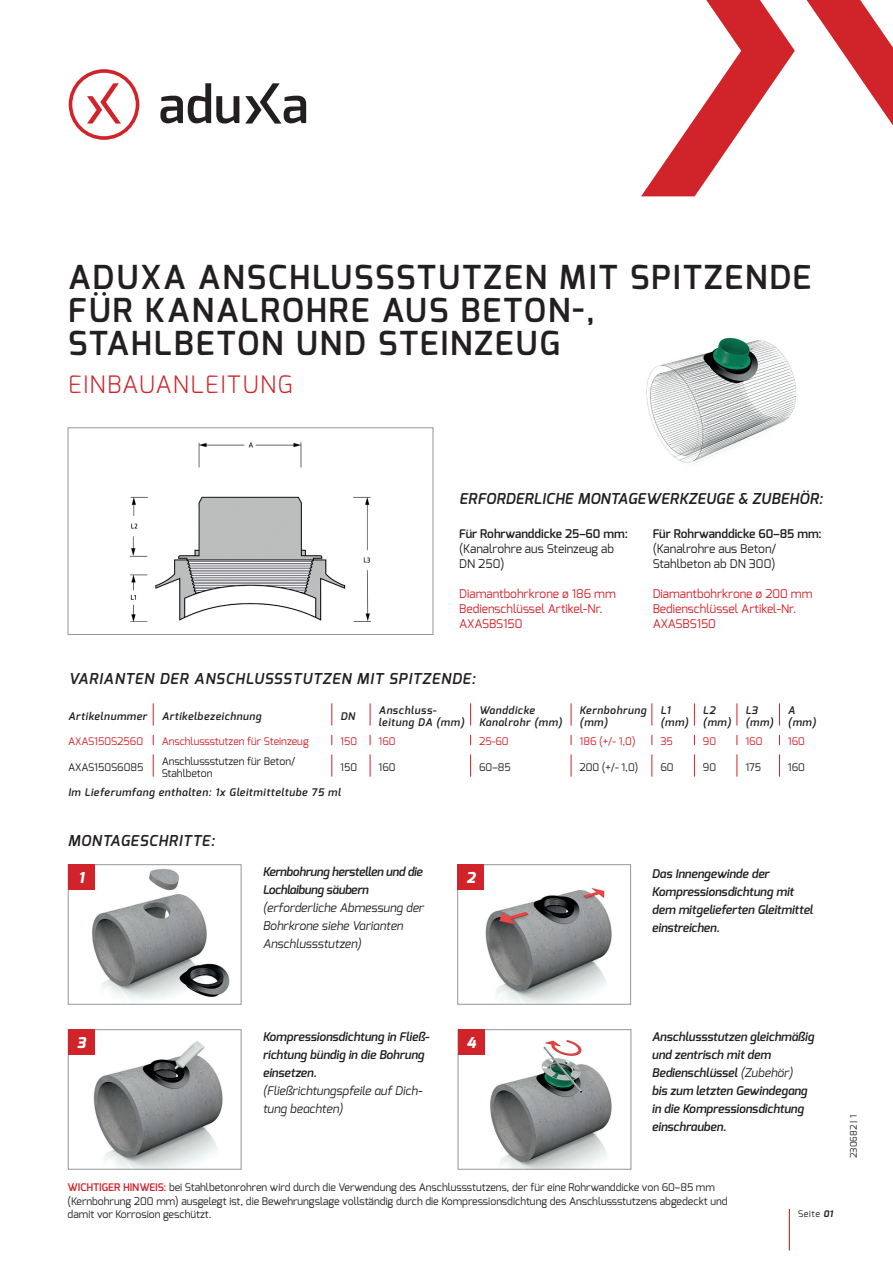
<style>
.page{position:relative;width:893px;height:1263px;background:#fff}
.page>*{position:absolute;margin:0;border:0;box-sizing:border-box;transform-origin:0 0}
.t1{font:600 33px/33px "Exo";letter-spacing:.06em;color:#231f20}
.t2{font:300 24px "Exo";letter-spacing:.06em;color:#d1232a}
.t3{font:italic 600 15px "Exo";letter-spacing:.06em;color:#231f20}
.t4{font:italic 600 15px "Exo";letter-spacing:.02em;color:#231f20}
.t5{font:italic 600 15px "Exo";letter-spacing:.04em;color:#231f20}
.t6{font:italic 800 15px "Exo";color:#fff}
.t7{font:italic 600 12px/18px "Exo";color:#231f20}
.t8{font:12px/15px "Exo";color:#d1232a}
.t9{font:italic 12px/18px "Exo";color:#231f20}
.t10{font:12px/15px "Exo";color:#231f20}
.t11{font:600 12px "Exo";color:#231f20}
.t12{font:italic 600 12px/18px "Exo";letter-spacing:-.02em;color:#231f20}
.t13{font:10.5px/13.5px "Exo";color:#231f20}
.t14{font:italic 600 10.5px/12px "Exo";letter-spacing:.06em;color:#231f20}
.t15{font:10.5px "Exo";color:#d1232a}
.t16{font:9px "Exo";color:#231f20}
.s1{font-weight:400}
.s2{font-weight:600;color:#d1232a}
.s3{font-weight:700;font-style:italic}
</style>
<div class="page">
<div style="left:69px;top:69px;width:70px;height:71px;border:4px solid #d1232a;border-radius:50%"></div>
<svg style="left:160px;top:83px;width:146px;height:41px"></svg>
<svg style="left:87px;top:83px;width:34px;height:41px"></svg>
<svg style="left:641px;top:0;width:252px;height:196px"></svg>
<hr style="left:789px;top:1209px;width:1px;height:41px;background:#d1232a">
<img style="left:130px;top:442px;width:241px;height:179px">
<div style="left:68px;top:427px;width:365px;height:208px;border:1px solid #939598"></div>
<svg style="left:153px;top:703px;width:1px;height:23px"></svg>
<svg style="left:331px;top:703px;width:1px;height:23px"></svg>
<svg style="left:370px;top:703px;width:1px;height:23px"></svg>
<svg style="left:470px;top:703px;width:1px;height:23px"></svg>
<svg style="left:571px;top:703px;width:1px;height:23px"></svg>
<svg style="left:651px;top:703px;width:1px;height:23px"></svg>
<svg style="left:694px;top:703px;width:1px;height:23px"></svg>
<svg style="left:736px;top:703px;width:1px;height:23px"></svg>
<svg style="left:779px;top:703px;width:1px;height:23px"></svg>
<svg style="left:153px;top:754px;width:1px;height:23px"></svg>
<svg style="left:331px;top:754px;width:1px;height:23px"></svg>
<svg style="left:370px;top:754px;width:1px;height:23px"></svg>
<svg style="left:470px;top:754px;width:1px;height:23px"></svg>
<svg style="left:571px;top:754px;width:1px;height:23px"></svg>
<svg style="left:651px;top:754px;width:1px;height:23px"></svg>
<svg style="left:694px;top:754px;width:1px;height:23px"></svg>
<svg style="left:736px;top:754px;width:1px;height:23px"></svg>
<svg style="left:779px;top:754px;width:1px;height:23px"></svg>
<img style="left:646px;top:337px;width:151px;height:127px">
<img style="left:92px;top:869px;width:138px;height:131px">
<div style="left:68px;top:864px;width:173px;height:141px;border:1px solid #939598"></div>
<img style="left:485px;top:888px;width:127px;height:115px">
<div style="left:457px;top:864px;width:174px;height:141px;border:1px solid #939598"></div>
<img style="left:93px;top:1041px;width:130px;height:126px">
<div style="left:68px;top:1029px;width:173px;height:140px;border:1px solid #939598"></div>
<img style="left:484px;top:1031px;width:128px;height:136px">
<div style="left:458px;top:1029px;width:173px;height:140px;border:1px solid #939598"></div>
<div style="left:68px;top:864px;width:27px;height:26px;background:#d1232a"></div>
<div style="left:458px;top:864px;width:26px;height:26px;background:#d1232a"></div>
<div style="left:68px;top:1029px;width:27px;height:26px;background:#d1232a"></div>
<div style="left:458px;top:1029px;width:26px;height:26px;background:#d1232a"></div>
<h1 class="t1" style="left:68px;top:260px;width:745px">ADUXA ANSCHLUSSSTUTZEN MIT SPITZENDE<br>FÜR KANALROHRE AUS BETON-,<br>STAHLBETON UND STEINZEUG</h1>
<h2 class="t2" style="left:68px;top:369px;width:226px">EINBAUANLEITUNG</h2>
<h3 class="t4" style="left:459px;top:489px;width:365px">ERFORDERLICHE MONTAGEWERKZEUGE &amp; ZUBEHÖR:</h3>
<p class="t11" style="left:459px;top:526px;width:170px">Für Rohrwanddicke 25–60 mm:</p>
<p class="t10" style="left:459px;top:541px;width:156px">(Kanalrohre aus Steinzeug ab<br>DN 250)</p>
<p class="t8" style="left:459px;top:586px;width:158px">Diamantbohrkrone ø 186 mm<br>Bedienschlüssel Artikel-Nr.<br>AXASBS150</p>
<p class="t11" style="left:653px;top:526px;width:171px">Für Rohrwanddicke 60–85 mm:</p>
<p class="t10" style="left:653px;top:541px;width:125px">(Kanalrohre aus Beton/<br>Stahlbeton ab DN 300)</p>
<p class="t8" style="left:653px;top:586px;width:161px">Diamantbohrkrone ø 200 mm<br>Bedienschlüssel Artikel-Nr.<br>AXASBS150</p>
<h3 class="t3" style="left:69px;top:669px;width:408px">VARIANTEN DER ANSCHLUSSSTUTZEN MIT SPITZENDE:</h3>
<p class="t14" style="left:68px;top:710px;width:80px">Artikelnummer</p>
<p class="t14" style="left:162px;top:710px;width:101px">Artikelbezeichnung</p>
<p class="t14" style="left:340px;top:710px;width:16px">DN</p>
<p class="t14" style="left:379px;top:704px;width:87px">Anschluss&shy;leitung DA (mm)</p>
<p class="t14" style="left:479px;top:704px;width:84px">Wanddicke<br>Kanalrohr (mm)</p>
<p class="t14" style="left:580px;top:704px;width:68px">Kernbohrung (mm)</p>
<p class="t14" style="left:660px;top:704px;width:30px">L1 (mm)</p>
<p class="t14" style="left:703px;top:704px;width:30px">L2 (mm)</p>
<p class="t14" style="left:745px;top:704px;width:30px">L3 (mm)</p>
<p class="t14" style="left:788px;top:704px;width:30px">A (mm)</p>
<p class="t15" style="left:68px;top:735px;width:77px">AXAS150S2560</p>
<p class="t15" style="left:162px;top:735px;width:149px">Anschlussstutzen für Steinzeug</p>
<p class="t15" style="left:340px;top:735px;width:18px">150</p>
<p class="t15" style="left:379px;top:735px;width:19px">160</p>
<p class="t15" style="left:479px;top:735px;width:31px">25-60</p>
<p class="t15" style="left:580px;top:735px;width:58px">186 (+/- 1,0)</p>
<p class="t15" style="left:660px;top:735px;width:14px">35</p>
<p class="t15" style="left:703px;top:735px;width:15px">90</p>
<p class="t15" style="left:745px;top:735px;width:19px">160</p>
<p class="t15" style="left:788px;top:735px;width:19px">160</p>
<p class="t13" style="left:68px;top:760px;width:77px">AXAS150S6085</p>
<p class="t13" style="left:162px;top:755px;width:135px;line-height:12px">Anschlussstutzen für Beton/<br>Stahlbeton</p>
<p class="t13" style="left:340px;top:760px;width:18px">150</p>
<p class="t13" style="left:379px;top:760px;width:19px">160</p>
<p class="t13" style="left:479px;top:760px;width:33px">60–85</p>
<p class="t13" style="left:580px;top:760px;width:60px">200 (+/- 1,0)</p>
<p class="t13" style="left:660px;top:760px;width:15px">60</p>
<p class="t13" style="left:703px;top:760px;width:15px">90</p>
<p class="t13" style="left:745px;top:760px;width:17px">175</p>
<p class="t13" style="left:788px;top:760px;width:19px">160</p>
<p class="t14" style="left:68px;top:786px;width:274px">Im Lieferumfang enthalten: 1x Gleitmitteltube 75 ml</p>
<h3 class="t5" style="left:68px;top:831px;width:148px">MONTAGESCHRITTE:</h3>
<h3 class="t6" style="left:79px;top:868px;width:7px">1</h3>
<h3 class="t6" style="left:466px;top:868px;width:10px">2</h3>
<p class="t12" style="left:263px;top:863px;width:161px">Kernbohrung herstellen und die<br>Lochlaibung säubern</p>
<p class="t9" style="left:263px;top:899px;width:163px">(erforderliche Abmessung der<br>Bohrkrone siehe Varianten<br>Anschlussstutzen)</p>
<p class="t7" style="left:652px;top:864px;width:163px">Das Innengewinde der<br>Kompressionsdichtung mit dem mitgelieferten Gleitmittel einstreichen.</p>
<p class="t7" style="left:263px;top:1028px;width:168px">Kompressionsdichtung in Fließ&shy;richtung bündig in die Bohrung einsetzen.</p>
<p class="t9" style="left:263px;top:1082px;width:161px">(Fließrichtungspfeile auf Dich&shy;tung beachten)</p>
<h3 class="t6" style="left:77px;top:1033px;width:10px">3</h3>
<h3 class="t6" style="left:467px;top:1033px;width:11px">4</h3>
<p class="t7" style="left:652px;top:1028px;width:164px">Anschlussstutzen gleichmäßig und zentrisch mit dem<br>Bedienschlüssel <span class="s1">(Zubehör)<br></span>bis zum letzten Gewindegang in die Kompressionsdichtung einschrauben.</p>
<p class="t13" style="left:68px;top:1180px;width:661px"><span class="s2">WICHTIGER HINWEIS:</span> bei Stahlbetonrohren wird durch die Verwendung des Anschlussstutzens, der für eine Rohrwanddicke von 60–85 mm (Kernbohrung 200 mm) ausgelegt ist, die Bewehrungslage vollständig durch die Kompressionsdichtung des Anschlussstutzens abgedeckt und damit vor Korrosion geschützt.</p>
<p class="t16" style="left:798px;top:1208px;width:36px">Seite <span class="s3">01</span></p>
<p class="t16" style="left:848px;top:1158px;width:45px;rotate:-90deg">230682 | 1</p>
</div>
